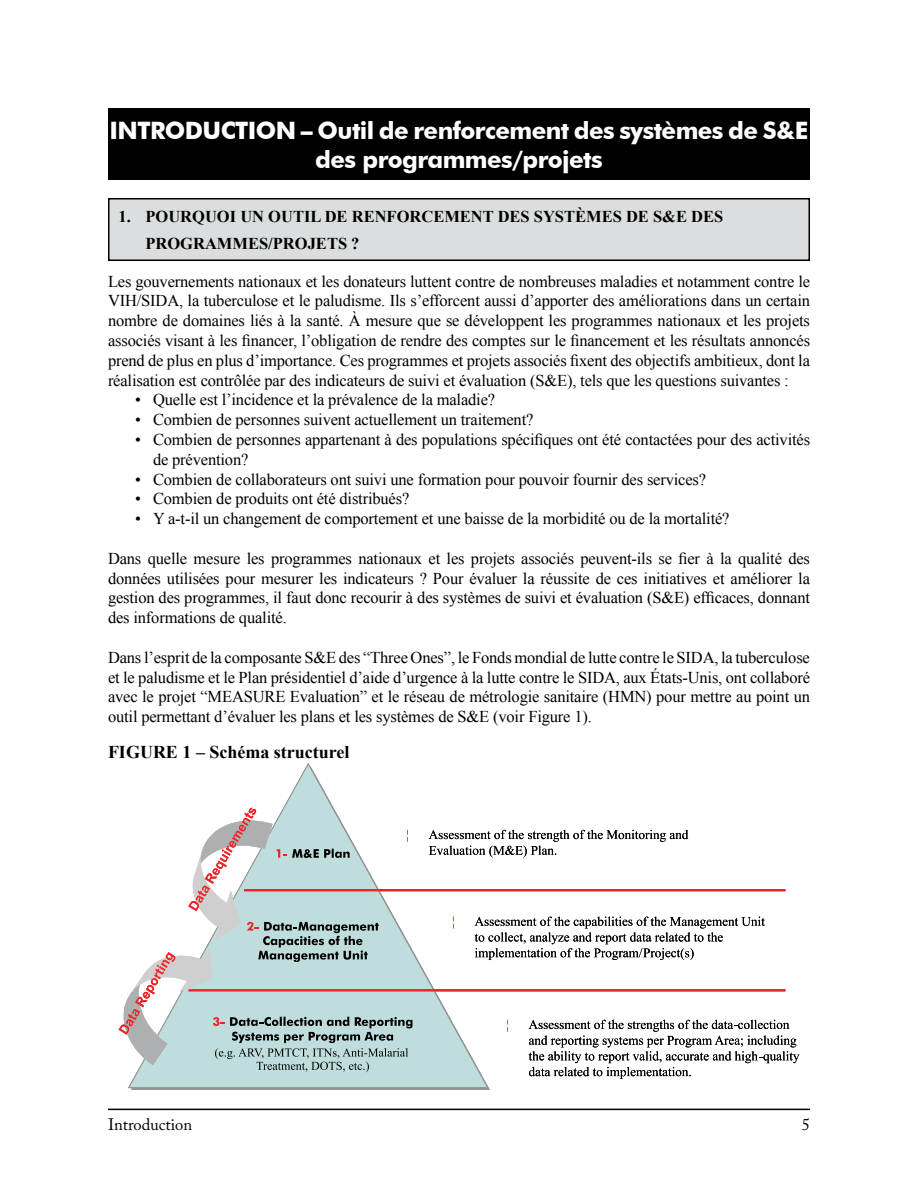
<style>
.page{position:relative;width:918px;height:1188px;background:#fff}
.page>*{position:absolute;margin:0;border:0;box-sizing:border-box;transform-origin:0 0}
.t1{font:700 24px/28.8px "Futura BT";letter-spacing:-.025em;color:#fff;text-align:center}
.t2{font:700 18px "Times New Roman";color:#000}
.t3{font:16.5px/19.8px "Times New Roman";letter-spacing:-.01em;color:#000;text-align:justify}
.t4{font:700 16.5px/27px "Times New Roman";color:#000}
.t5{font:16.5px "Adobe Caslon Pro";color:#000}
</style>
<div class="page">
<hr style="left:108px;top:1109px;width:702px;height:1px;background:#000">
<div style="left:109px;top:109px;width:700px;height:70px;background:#000"></div>
<div style="left:108px;top:108px;width:702px;height:72px;border:2px solid #000"></div>
<div style="left:109px;top:199px;width:700px;height:61px;background:#dcddde"></div>
<div style="left:108px;top:198px;width:702px;height:63px;border:2px solid #000"></div>
<svg style="left:128px;top:763px;width:361px;height:326px"></svg>
<hr style="left:244px;top:889px;width:541px;height:2px;background:#ee2528">
<hr style="left:189px;top:990px;width:596px;height:1px;background:#ee2528">
<svg style="left:429px;top:830px;width:259px;height:28px"></svg>
<svg style="left:453px;top:917px;width:1px;height:12px"></svg>
<svg style="left:475px;top:917px;width:290px;height:43px"></svg>
<svg style="left:529px;top:1020px;width:270px;height:59px"></svg>
<svg style="left:119px;top:808px;width:293px;height:264px"></svg>
<h1 class="t1" style="left:110px;top:116px;width:700px">INTRODUCTION – Outil de renforcement des systèmes de S&amp;E des programmes/projets</h1>
<p class="t4" style="left:146px;top:202px;width:579px">POURQUOI UN OUTIL DE RENFORCEMENT DES SYSTÈMES DE S&amp;E DES<br>PROGRAMMES/PROJETS ?</p>
<p class="t4" style="left:118px;top:202px;width:14px">1.</p>
<p class="t3" style="left:108px;top:271px;width:704px">Les gouvernements nationaux et les donateurs luttent contre de nombreuses maladies et notamment contre le</p>
<p class="t3" style="left:108px;top:291px;width:704px">VIH/SIDA, la tuberculose et le paludisme. Ils s’efforcent aussi d’apporter des améliorations dans un certain</p>
<p class="t3" style="left:108px;top:311px;width:704px">nombre de domaines liés à la santé. À mesure que se développent les programmes nationaux et les projets</p>
<p class="t3" style="left:108px;top:330px;width:704px">associés visant à les financer, l’obligation de rendre des comptes sur le financement et les résultats annoncés</p>
<p class="t3" style="left:108px;top:350px;width:704px">prend de plus en plus d’importance. Ces programmes et projets associés fixent des objectifs ambitieux, dont la</p>
<p class="t3" style="left:108px;top:370px;width:682px">réalisation est contrôlée par des indicateurs de suivi et évaluation (S&amp;E), tels que les questions suivantes :</p>
<p class="t3" style="left:153px;top:390px;width:344px">Quelle est l’incidence et la prévalence de la maladie?</p>
<p class="t3" style="left:153px;top:410px;width:382px">Combien de personnes suivent actuellement un traitement?</p>
<p class="t3" style="left:153px;top:429px;width:659px">Combien de personnes appartenant à des populations spécifiques ont été contactées pour des activités</p>
<p class="t3" style="left:153px;top:449px;width:97px">de prévention?</p>
<p class="t3" style="left:153px;top:469px;width:555px">Combien de collaborateurs ont suivi une formation pour pouvoir fournir des services?</p>
<p class="t3" style="left:153px;top:489px;width:258px">Combien de produits ont été distribués?</p>
<p class="t3" style="left:153px;top:509px;width:578px">Y a-t-il un changement de comportement et une baisse de la morbidité ou de la mortalité?</p>
<p class="t3" style="left:108px;top:548px;width:704px">Dans quelle mesure les programmes nationaux et les projets associés peuvent-ils se fier à la qualité des données utilisées pour mesurer les indicateurs ? Pour évaluer la réussite de ces initiatives et améliorer la gestion des programmes, il faut donc recourir à des systèmes de suivi et évaluation (S&amp;E) efficaces, donnant des informations de qualité.</p>
<p class="t3" style="left:108px;top:647px;width:704px">Dans l’esprit de la composante S&amp;E des “Three Ones”, le Fonds mondial de lutte contre le SIDA, la tuberculose et le paludisme et le Plan présidentiel d’aide d’urgence à la lutte contre le SIDA, aux États-Unis, ont collaboré avec le projet “MEASURE Evaluation” et le réseau de métrologie sanitaire (HMN) pour mettre au point un outil permettant d’évaluer les plans et les systèmes de S&amp;E (voir Figure 1).</p>
<p class="t3" style="left:135px;top:390px;width:7px">• • •</p>
<p class="t3" style="left:135px;top:469px;width:7px">• • •</p>
<p class="t2" style="left:108px;top:740px;width:243px">FIGURE 1 – Schéma structurel</p>
<p class="t5" style="left:108px;top:1114px;width:86px">Introduction</p>
</div>
